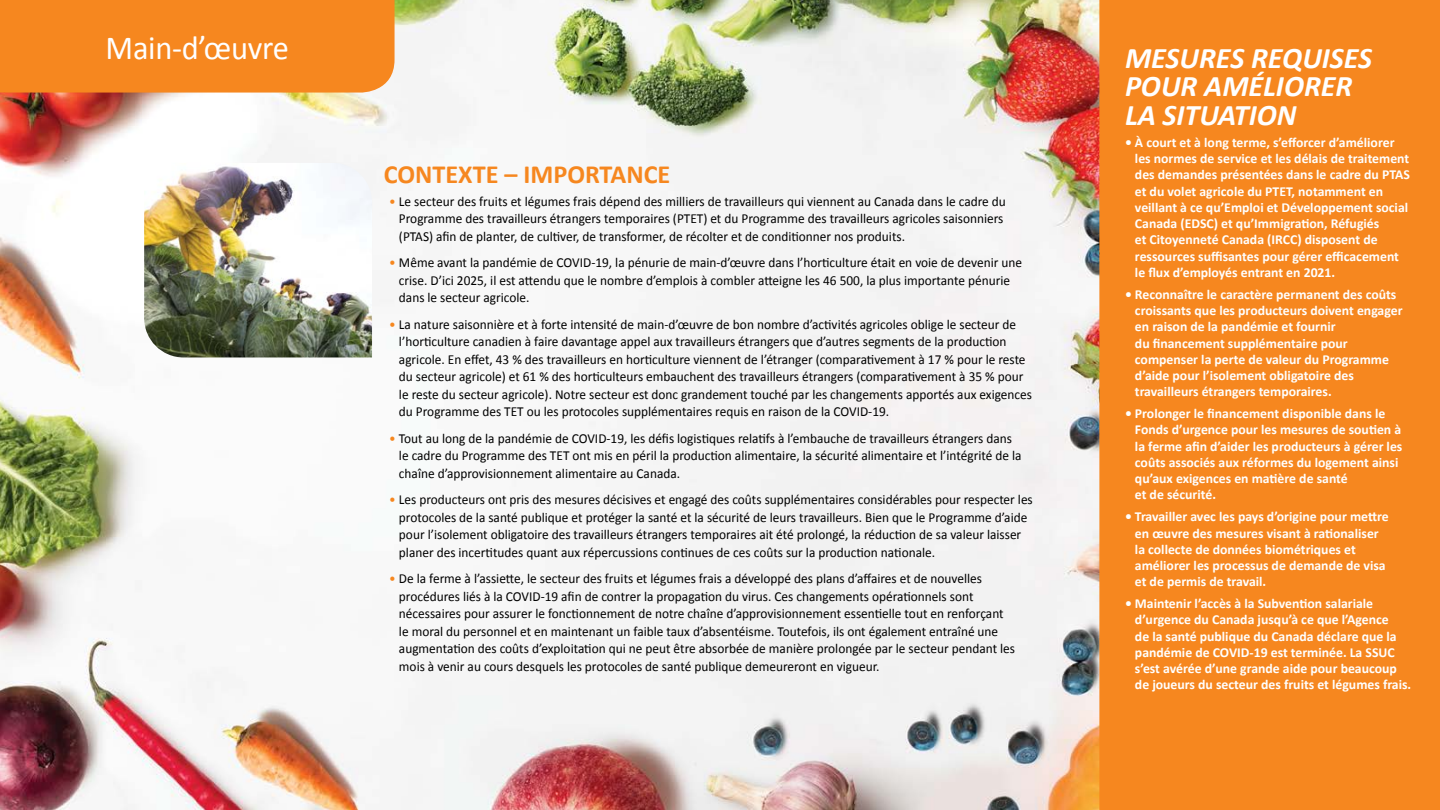
<style>
.page{position:relative;width:1440px;height:810px;background:#fff}
.page>*{position:absolute;margin:0;border:0;box-sizing:border-box;transform-origin:0 0}
.t1{font:33.75px "Calibri";letter-spacing:-.01em;color:#fff;scale:.96 1}
.t2{font:italic 700 30px/28.8px "Calibri";color:#fff}
.t3{font:700 26.25px "Calibri";color:#f6871f}
.t4{font:13.75px/17.5px "Calibri";color:#000}
.t5{font:700 13.75px/16.2px "Calibri";color:#fff}
.s1{color:#f6871f}
</style>
<div class="page">
<img style="left:0;top:0;width:1099px;height:810px">
<div style="left:0;top:0;width:395px;height:93px;background:#f6871f"></div>
<img style="left:144px;top:163px;width:228px;height:194px">
<div style="left:1099px;top:0;width:341px;height:810px;background:#f6871f"></div>
<h1 class="t1" style="left:106px;top:26px;width:192px">Main-d’œuvre</h1>
<h3 class="t3" style="left:384px;top:157px;width:288px">CONTEXTE – IMPORTANCE</h3>
<p class="t4" style="left:399px;top:192px;width:608px;text-indent:-10px"><span class="s1">•</span> Le secteur des fruits et légumes frais dépend des milliers de travailleurs qui viennent au Canada dans le cadre du<br>Programme des travailleurs étrangers temporaires (PTET) et du Programme des travailleurs agricoles saisonniers (PTAS) afin de planter, de cultiver, de transformer, de récolter et de conditionner nos produits.</p>
<p class="t4" style="left:399px;top:254px;width:625px;text-indent:-10px"><span class="s1">•</span> Même avant la pandémie de COVID-19, la pénurie de main-d’œuvre dans l’horticulture était en voie de devenir une crise. D’ici 2025, il est attendu que le nombre d’emplois à combler atteigne les 46 500, la plus importante pénurie dans le secteur agricole.</p>
<p class="t4" style="left:399px;top:315px;width:635px;text-indent:-10px"><span class="s1">•</span> La nature saisonnière et à forte intensité de main-d’œuvre de bon nombre d’activités agricoles oblige le secteur de l’horticulture canadien à faire davantage appel aux travailleurs étrangers que d’autres segments de la production agricole. En effet, 43 % des travailleurs en horticulture viennent de l’étranger (comparativement à 17 % pour le reste du secteur agricole) et 61 % des horticulteurs embauchent des travailleurs étrangers (comparativement à 35 % pour le reste du secteur agricole). Notre secteur est donc grandement touché par les changements apportés aux exigences du Programme des TET ou les protocoles supplémentaires requis en raison de la COVID-19.</p>
<p class="t4" style="left:399px;top:429px;width:624px;text-indent:-10px"><span class="s1">•</span> Tout au long de la pandémie de COVID-19, les défis logistiques relatifs à l’embauche de travailleurs étrangers dans le cadre du Programme des TET ont mis en péril la production alimentaire, la sécurité alimentaire et l’intégrité de la chaîne d’approvisionnement alimentaire au Canada.</p>
<p class="t4" style="left:399px;top:491px;width:635px;text-indent:-10px"><span class="s1">•</span> Les producteurs ont pris des mesures décisives et engagé des coûts supplémentaires considérables pour respecter les protocoles de la santé publique et protéger la santé et la sécurité de leurs travailleurs. Bien que le Programme d’aide pour l’isolement obligatoire des travailleurs étrangers temporaires ait été prolongé, la réduction de sa valeur laisser planer des incertitudes quant aux répercussions continues de ces coûts sur la production nationale.</p>
<p class="t4" style="left:399px;top:570px;width:618px;text-indent:-10px"><span class="s1">•</span> De la ferme à l’assiette, le secteur des fruits et légumes frais a développé des plans d’affaires et de nouvelles procédures liés à la COVID-19 afin de contrer la propagation du virus. Ces changements opérationnels sont nécessaires pour assurer le fonctionnement de notre chaîne d’approvisionnement essentielle tout en renforçant le moral du personnel et en maintenant un faible taux d’absentéisme. Toutefois, ils ont également entraîné une augmentation des coûts d’exploitation qui ne peut être absorbée de manière prolongée par le secteur pendant les mois à venir au cours desquels les protocoles de santé publique demeureront en vigueur.</p>
<h2 class="t2" style="left:1125px;top:43px;width:249px">MESURES REQUISES<br>POUR AMÉLIORER<br>LA SITUATION</h2>
<p class="t5" style="left:1135px;top:134px;width:277px;text-indent:-10px">• À court et à long terme, s’efforcer d’améliorer les normes de service et les délais de traitement des demandes présentées dans le cadre du PTAS et du volet agricole du PTET, notamment en veillant à ce qu’Emploi et Développement social Canada (EDSC) et qu’Immigration, Réfugiés<br>et Citoyenneté Canada (IRCC) disposent de ressources suffisantes pour gérer efficacement le flux d’employés entrant en 2021.</p>
<p class="t5" style="left:1135px;top:286px;width:269px;text-indent:-10px">• Reconnaître le caractère permanent des coûts croissants que les producteurs doivent engager en raison de la pandémie et fournir<br>du financement supplémentaire pour compenser la perte de valeur du Programme d’aide pour l’isolement obligatoire des travailleurs étrangers temporaires.</p>
<p class="t5" style="left:1135px;top:405px;width:269px;text-indent:-10px">• Prolonger le financement disponible dans le Fonds d’urgence pour les mesures de soutien à la ferme afin d’aider les producteurs à gérer les coûts associés aux réformes du logement ainsi qu’aux exigences en matière de santé<br>et de sécurité.</p>
<p class="t5" style="left:1135px;top:509px;width:255px;text-indent:-10px">• Travailler avec les pays d’origine pour mettre en œuvre des mesures visant à rationaliser la collecte de données biométriques et améliorer les processus de demande de visa et de permis de travail.</p>
<p class="t5" style="left:1135px;top:595px;width:278px;text-indent:-10px">• Maintenir l’accès à la Subvention salariale d’urgence du Canada jusqu’à ce que l’Agence<br>de la santé publique du Canada déclare que la pandémie de COVID-19 est terminée. La SSUC s’est avérée d’une grande aide pour beaucoup de joueurs du secteur des fruits et légumes frais.</p>
</div>
